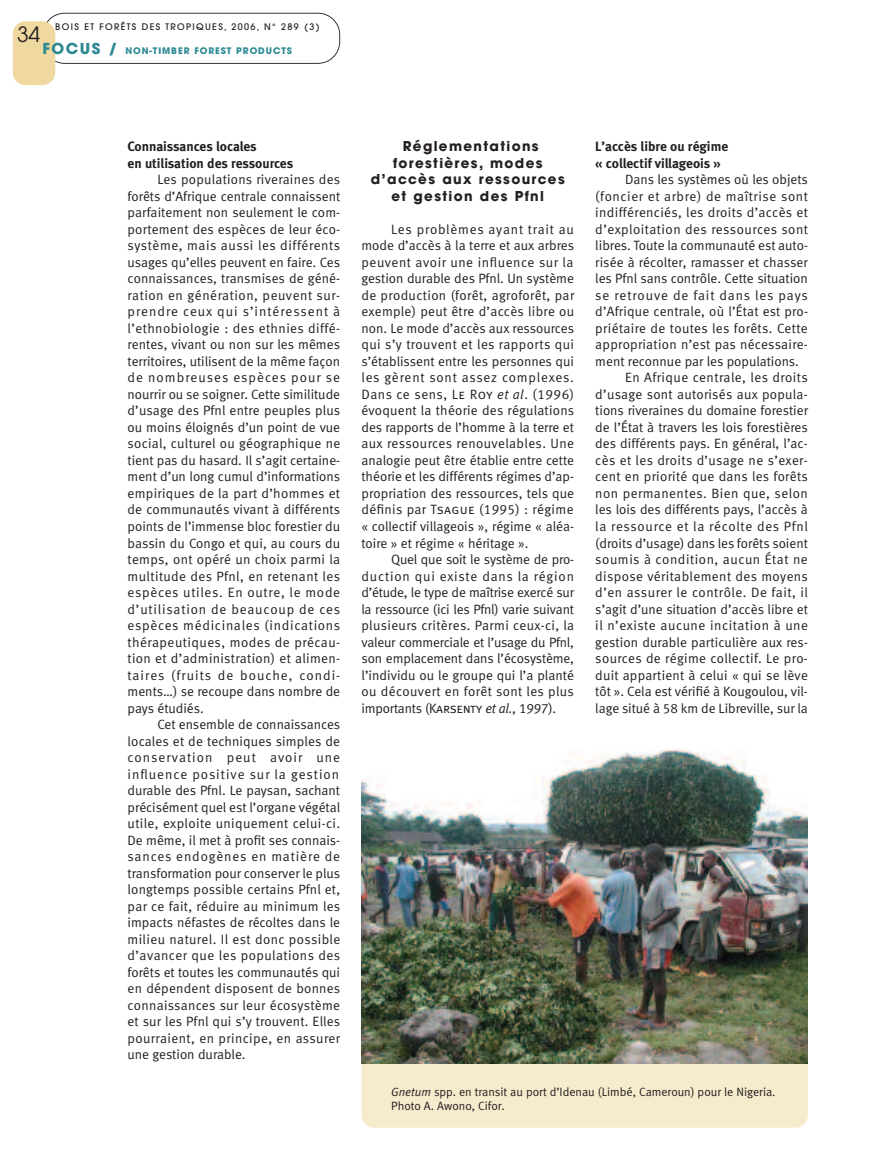
<style>
.page{position:relative;width:893px;height:1149px;background:#fff}
.page>*{position:absolute;margin:0;border:0;box-sizing:border-box;transform-origin:0 0}
.t1{font:21px "Avant Garde";color:#231f20}
.t2{font:13.5px/16.5px "Meta Normal LF";letter-spacing:.015em;color:#231f20;text-align:justify}
.t3{font:13.5px "Meta Normal LF";letter-spacing:.035em;color:#231f20}
.t4{font:13.5px/16.5px "Meta Bold LF";color:#231f20}
.t5{font:700 13.5px/16.5px "Avant Garde";letter-spacing:.1em;color:#231f20;text-align:center}
.t6{font:13.5px "Meta Normal LF";letter-spacing:.04em;color:#231f20}
.t7{font:13.5px "Meta Normal LF";letter-spacing:.045em;color:#231f20}
.t8{font:13.5px "Meta Normal LF";letter-spacing:.05em;color:#231f20}
.t9{font:13.5px "Meta Normal LF";letter-spacing:.065em;color:#231f20}
.t10{font:13.5px "Meta Normal LF";letter-spacing:-.005em;color:#231f20}
.t11{font:12px/13.5px "Meta Normal LF";color:#231f20}
.t12{font:500 9px "Avant Garde";letter-spacing:.15em;color:#231f20}
.t13{font:700 9px "Avant Garde";letter-spacing:.1em;color:#2c8993}
.s1{font-size:15px}
.s2{font-family:"Meta Normal LF Caps"}
.s3{font-style:italic}
</style>
<div class="page">
<svg style="left:46px;top:13px;width:294px;height:51px"></svg>
<div style="left:13px;top:21px;width:42px;height:64px;background:#f0d9a0;border-radius:13px"></div>
<div style="left:361px;top:731px;width:447px;height:396px;background:#f6ebcd;border-radius:13px"></div>
<img style="left:361px;top:731px;width:447px;height:332px">
<h1 class="t1" style="left:17px;top:26px;width:25px">34</h1>
<p class="t12" style="left:55px;top:23px;width:266px">BOIS ET FORÊTS DES TROPIQUES, 2006, N° 289 (3)</p>
<p class="t13" style="left:43px;top:47px;width:251px"><span class="s1">FOCUS /</span> NON-TIMBER FOREST PRODUCTS</p>
<p class="t4" style="left:128px;top:139px;width:167px">Connaissances locales<br>en utilisation des ressources</p>
<p class="t2" style="left:128px;top:172px;width:214px;text-indent:30px">Les populations riveraines des forêts d’Afrique centrale connaissent parfaitement non seulement le com&shy;portement des espèces de leur éco&shy;système, mais aussi les différents usages qu’elles peuvent en faire. Ces connaissances, transmises de géné&shy;ration en génération, peuvent sur&shy;prendre ceux qui s’intéressent à l’ethnobiologie : des ethnies diffé&shy;rentes, vivant ou non sur les mêmes territoires, utilisent de la même façon de nombreuses espèces pour se nourrir ou se soigner. Cette similitude d’usage des Pfnl entre peuples plus ou moins éloignés d’un point de vue social, culturel ou géographique ne tient pas du hasard. Il s’agit certaine&shy;ment d’un long cumul d’informations empiriques de la part d’hommes et de communautés vivant à différents points de l’immense bloc forestier du bassin du Congo et qui, au cours du temps, ont opéré un choix parmi la multitude des Pfnl, en retenant les espèces utiles. En outre, le mode d’utilisation de beaucoup de ces espèces médicinales (indications thérapeutiques, modes de précau&shy;tion et d’administration) et alimen&shy;taires (fruits de bouche, condi&shy;ments…) se recoupe dans nombre de pays étudiés.</p>
<p class="t2" style="left:128px;top:717px;width:214px;text-indent:30px">Cet ensemble de connaissances locales et de techniques simples de conservation peut avoir une influence positive sur la gestion durable des Pfnl. Le paysan, sachant précisément quel est l’organe végétal utile, exploite uniquement celui-ci.<br>De même, il met à profit ses connais&shy;sances endogènes en matière de transformation pour conserver le plus longtemps possible certains Pfnl et, par ce fait, réduire au minimum les impacts néfastes de récoltes dans le milieu naturel. Il est donc possible d’avancer que les populations des forêts et toutes les communautés qui en dépendent disposent de bonnes connaissances sur leur écosystème et sur les Pfnl qui s’y trouvent. Elles pourraient, en principe, en assurer une gestion durable.</p>
<p class="t5" style="left:371px;top:140px;width:195px">Réglementations forestières, modes d’accès aux ressources et gestion des Pfnl</p>
<p class="t2" style="left:361px;top:222px;width:214px;text-indent:30px">Les problèmes ayant trait au mode d’accès à la terre et aux arbres peuvent avoir une influence sur la gestion durable des Pfnl. Un système de production (forêt, agroforêt, par exemple) peut être d’accès libre ou non. Le mode d’accès aux ressources qui s’y trouvent et les rapports qui s’établissent entre les personnes qui les gèrent sont assez complexes.<br>Dans ce sens, <span class="s2">Le Roy</span> <span class="s3">et al</span>. (1996) évoquent la théorie des régulations des rapports de l’homme à la terre et aux ressources renouvelables. Une analogie peut être établie entre cette théorie et les différents régimes d’ap&shy;propriation des ressources, tels que définis par T<span class="s2">sague</span> (1995) : régime « collectif villageois », régime « aléa&shy;toire » et régime « héritage ».</p>
<p class="t2" style="left:361px;top:552px;width:214px;text-indent:30px">Quel que soit le système de pro&shy;duction qui existe dans la région d’étude, le type de maîtrise exercé sur la ressource (ici les Pfnl) varie suivant plusieurs critères. Parmi ceux-ci, la valeur commerciale et l’usage du Pfnl, son emplacement dans l’écosystème, l’individu ou le groupe qui l’a planté ou découvert en forêt sont les plus importants (K<span class="s2">arsenty</span> <span class="s3">et al.</span>, 1997).</p>
<p class="t4" style="left:595px;top:139px;width:134px">L’accès libre ou régime « collectif villageois »</p>
<p class="t10" style="left:625px;top:175px;width:184px">Dans les systèmes où les objets</p>
<p class="t7" style="left:595px;top:191px;width:214px">(foncier et arbre) de maîtrise sont</p>
<p class="t2" style="left:595px;top:205px;width:214px">indifférenciés, les droits d’accès et</p>
<p class="t3" style="left:595px;top:224px;width:214px">d’exploitation des ressources sont</p>
<p class="t2" style="left:595px;top:238px;width:214px">libres. Toute la communauté est auto-</p>
<p class="t2" style="left:595px;top:255px;width:214px">risée à récolter, ramasser et chasser</p>
<p class="t2" style="left:595px;top:271px;width:214px">les Pfnl sans contrôle. Cette situation</p>
<p class="t9" style="left:595px;top:290px;width:214px">se retrouve de fait dans les pays</p>
<p class="t2" style="left:595px;top:304px;width:214px">d’Afrique centrale, où l’État est pro-</p>
<p class="t2" style="left:595px;top:321px;width:214px">priétaire de toutes les forêts. Cette</p>
<p class="t2" style="left:595px;top:337px;width:214px">appropriation n’est pas nécessaire-</p>
<p class="t2" style="left:595px;top:354px;width:205px">ment reconnue par les populations.</p>
<p class="t3" style="left:625px;top:373px;width:184px">En Afrique centrale, les droits</p>
<p class="t2" style="left:595px;top:387px;width:214px">d’usage sont autorisés aux popula-</p>
<p class="t2" style="left:595px;top:403px;width:214px">tions riveraines du domaine forestier</p>
<p class="t2" style="left:595px;top:420px;width:214px">de l’État à travers les lois forestières</p>
<p class="t2" style="left:595px;top:436px;width:214px">des différents pays. En général, l’ac-</p>
<p class="t2" style="left:595px;top:453px;width:214px">cès et les droits d’usage ne s’exer-</p>
<p class="t2" style="left:595px;top:469px;width:214px">cent en priorité que dans les forêts</p>
<p class="t3" style="left:595px;top:488px;width:214px">non permanentes. Bien que, selon</p>
<p class="t2" style="left:595px;top:502px;width:214px">les lois des différents pays, l’accès à</p>
<p class="t8" style="left:595px;top:521px;width:214px">la ressource et la récolte des Pfnl</p>
<p class="t2" style="left:595px;top:535px;width:214px">(droits d’usage) dans les forêts soient</p>
<p class="t6" style="left:595px;top:554px;width:214px">soumis à condition, aucun État ne</p>
<p class="t2" style="left:595px;top:568px;width:214px">dispose véritablement des moyens</p>
<p class="t3" style="left:595px;top:587px;width:214px">d’en assurer le contrôle. De fait, il</p>
<p class="t2" style="left:595px;top:601px;width:214px">s’agit d’une situation d’accès libre et</p>
<p class="t6" style="left:595px;top:620px;width:214px">il n’existe aucune incitation à une</p>
<p class="t2" style="left:595px;top:634px;width:214px">gestion durable particulière aux res-</p>
<p class="t2" style="left:595px;top:651px;width:214px">sources de régime collectif. Le pro-</p>
<p class="t2" style="left:595px;top:667px;width:214px">duit appartient à celui « qui se lève</p>
<p class="t2" style="left:595px;top:684px;width:214px">tôt ». Cela est vérifié à Kougoulou, vil-</p>
<p class="t2" style="left:595px;top:700px;width:214px">lage situé à 58 km de Libreville, sur la</p>
<p class="t11" style="left:391px;top:1085px;width:386px"><span class="s3">Gnetum</span> spp. en transit au port d’Idenau (Limbé, Cameroun) pour le Nigeria.<br>Photo A. Awono, Cifor.</p>
</div>
